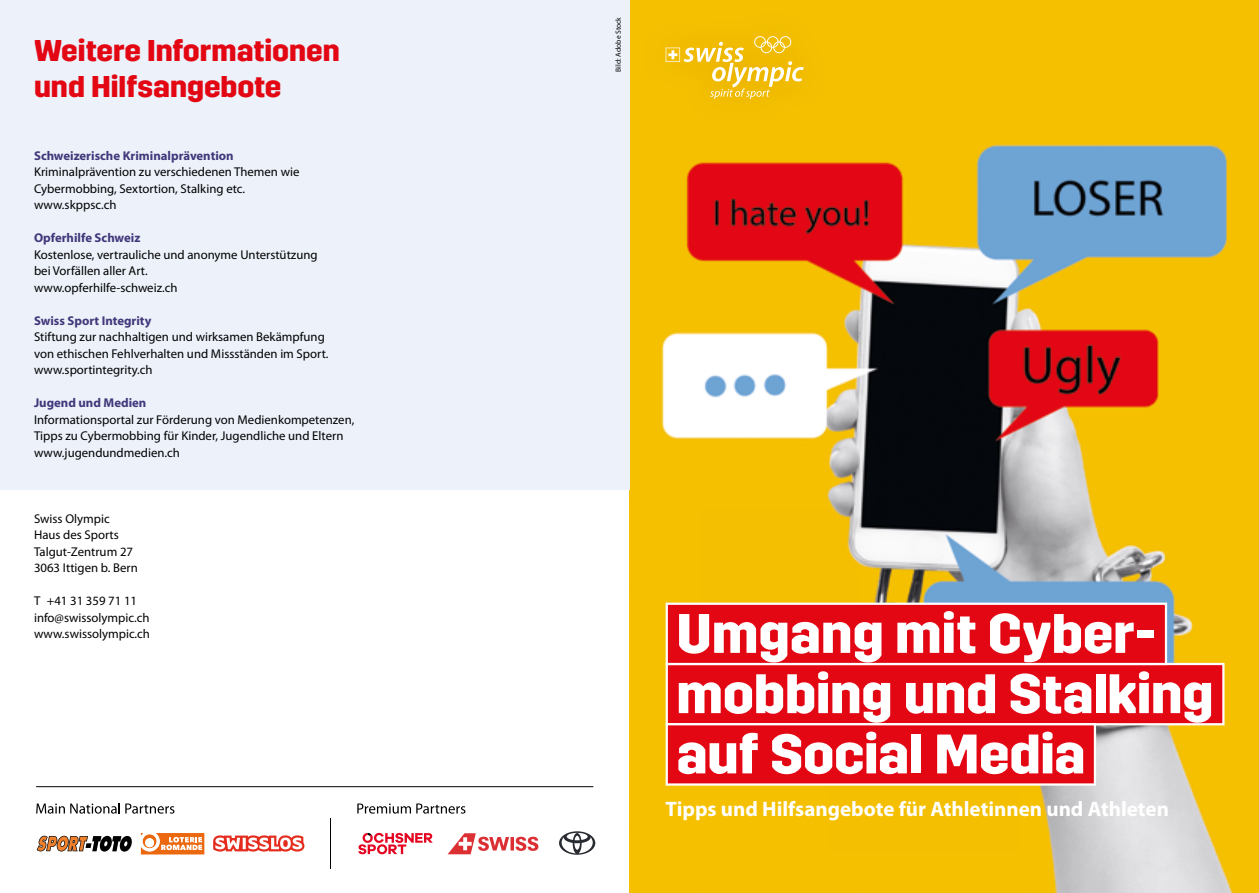
<style>
.page{position:relative;width:1259px;height:893px;background:#fff}
.page>*{position:absolute;margin:0;border:0;box-sizing:border-box;transform-origin:0 0}
.t1{font:700 55.5px/60.3px "Trim";letter-spacing:-.005em;color:#fff}
.t2{font:700 30px/36px "Trim";color:#e30613}
.t3{font:700 21px "Myriad Pro";color:#fff}
.t4{font:12.75px/16.5px "Myriad Pro";color:#000}
.t5{font:700 12.75px "Myriad Pro";color:#41377a}
.t6{font:7.5px "Myriad Pro";color:#000}
</style>
<div class="page">
<img style="left:629px;top:0;width:630px;height:893px">
<div style="left:0;top:0;width:629px;height:490px;background:#ecf1fa"></div>
<div style="left:639px;top:10px;width:189px;height:114px;background:#f3bf00"></div>
<svg style="left:665px;top:36px;width:139px;height:63px"></svg>
<hr style="left:330px;top:818px;width:1px;height:50px;background:#000">
<svg style="left:140px;top:833px;width:65px;height:22px"></svg>
<svg style="left:141px;top:833px;width:63px;height:21px"></svg>
<svg style="left:37px;top:836px;width:95px;height:16px"></svg>
<svg style="left:213px;top:835px;width:91px;height:17px"></svg>
<svg style="left:448px;top:833px;width:90px;height:21px"></svg>
<svg style="left:559px;top:831px;width:36px;height:24px"></svg>
<svg style="left:358px;top:833px;width:75px;height:21px"></svg>
<svg style="left:36px;top:803px;width:138px;height:11px"></svg>
<svg style="left:357px;top:803px;width:108px;height:11px"></svg>
<hr style="left:36px;top:786px;width:557px;height:1px;background:#000">
<div style="left:830px;top:739px;width:188px;height:114px;background:#f4bf00"></div>
<svg style="left:664px;top:601px;width:561px;height:186px;background:#e32b29"></svg>
<h2 class="t2" style="left:34px;top:33px;width:307px">Weitere Informationen und Hilfsangebote</h2>
<p class="t5" style="left:34px;top:148px;width:201px">Schweizerische Kriminalprävention</p>
<p class="t4" style="left:34px;top:164px;width:267px">Kriminalprävention zu verschiedenen Themen wie<br>Cybermobbing, Sextortion, Stalking etc. www.skppsc.ch</p>
<p class="t5" style="left:34px;top:231px;width:108px">Opferhilfe Schweiz</p>
<p class="t4" style="left:34px;top:246px;width:285px">Kostenlose, vertrauliche und anonyme Unterstützung bei Vorfällen aller Art.<br>www.opferhilfe-schweiz.ch</p>
<p class="t5" style="left:34px;top:313px;width:119px">Swiss Sport Integrity</p>
<p class="t4" style="left:34px;top:329px;width:296px">Stiftung zur nachhaltigen und wirksamen Bekämpfung von ethischen Fehlverhalten und Missständen im Sport. www.sportintegrity.ch</p>
<p class="t5" style="left:34px;top:396px;width:114px">Jugend und Medien</p>
<p class="t4" style="left:34px;top:411px;width:322px">Informationsportal zur Förderung von Medienkompetenzen,<br>Tipps zu Cybermobbing für Kinder, Jugendliche und Eltern www.jugendundmedien.ch</p>
<p class="t4" style="left:34px;top:510px;width:105px">Swiss Olympic<br>Haus des Sports<br>Talgut-Zentrum 27<br>3063 Ittigen b. Bern</p>
<p class="t4" style="left:34px;top:593px;width:118px">T +41 31 359 71 11 info@swissolympic.ch www.swissolympic.ch</p>
<p class="t6" style="left:614px;top:72px;width:56px;rotate:-90deg">Bild: Adobe Stock</p>
<h1 class="t1" style="left:676px;top:604px;width:481px">Umgang mit Cyber-</h1>
<h1 class="t1" style="left:676px;top:665px;width:538px">mobbing und Stalking auf Social Media</h1>
<h3 class="t3" style="left:665px;top:797px;width:505px">Tipps und Hilfsangebote für Athletinnen und Athleten</h3>
</div>
